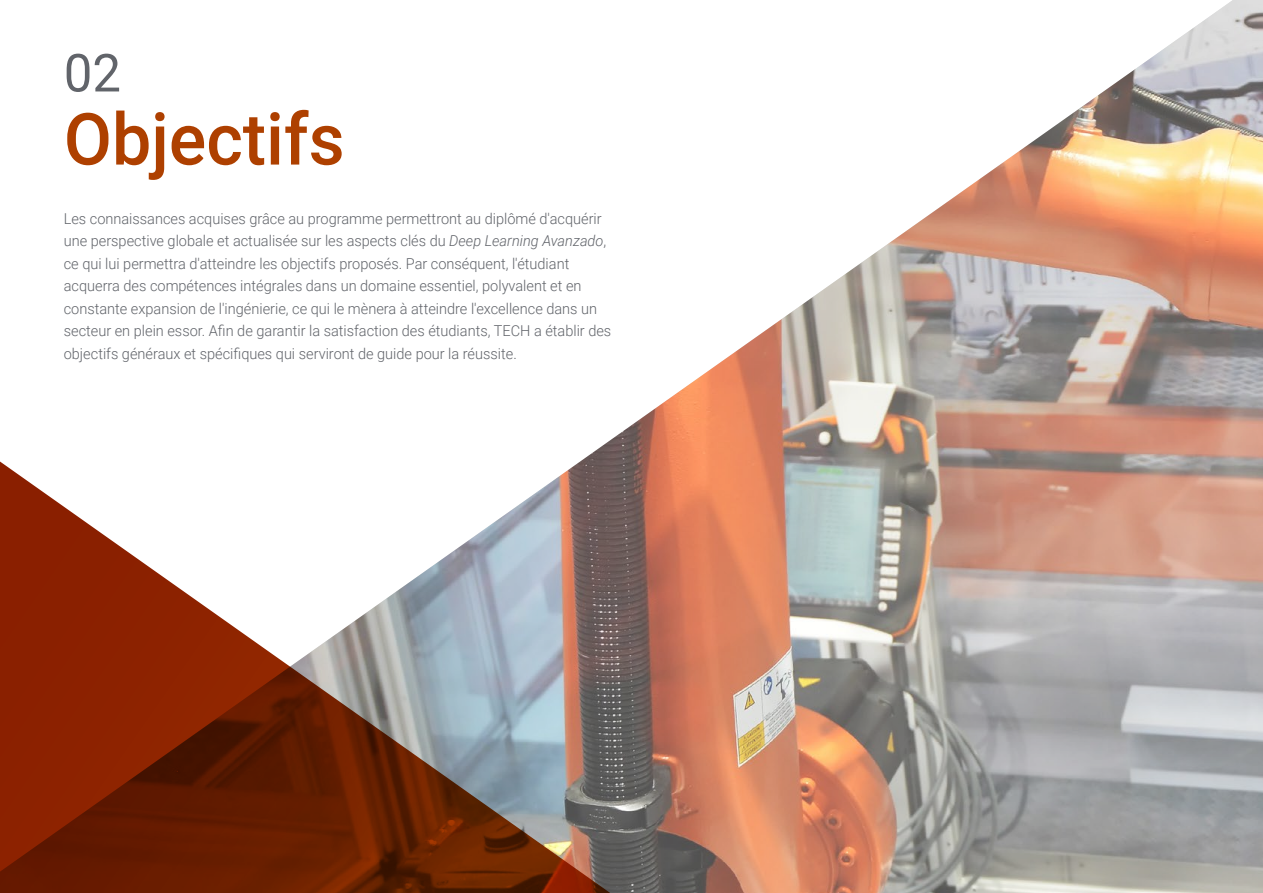
<style>
.page{position:relative;width:1263px;height:893px;background:#fff}
.page>*{position:absolute;margin:0;border:0;box-sizing:border-box;transform-origin:0 0}
.t1{font:500 72px "Roboto";color:#ae4000}
.t2{font:52.5px "Roboto";color:#61646a}
.t3{font:300 15px/22.5px "Roboto";color:#61646a}
.s1{font-style:italic}
</style>
<div class="page">
<img style="left:602px;top:0;width:661px;height:893px">
<svg style="left:0;top:446px;width:640px;height:447px"></svg>
<h2 class="t2" style="left:64px;top:36px;width:59px">02</h2>
<h1 class="t1" style="left:64px;top:89px;width:282px">Objectifs</h1>
<p class="t3" style="left:64px;top:207px;width:549px">Les connaissances acquises grâce au programme permettront au diplômé d'acquérir une perspective globale et actualisée sur les aspects clés du <span class="s1">Deep Learning Avanzado</span>, ce qui lui permettra d'atteindre les objectifs proposés. Par conséquent, l'étudiant acquerra des compétences intégrales dans un domaine essentiel, polyvalent et en constante expansion de l'ingénierie, ce qui le mènera à atteindre l'excellence dans un secteur en plein essor. Afin de garantir la satisfaction des étudiants, TECH a établir des objectifs généraux et spécifiques qui serviront de guide pour la réussite.</p>
</div>
